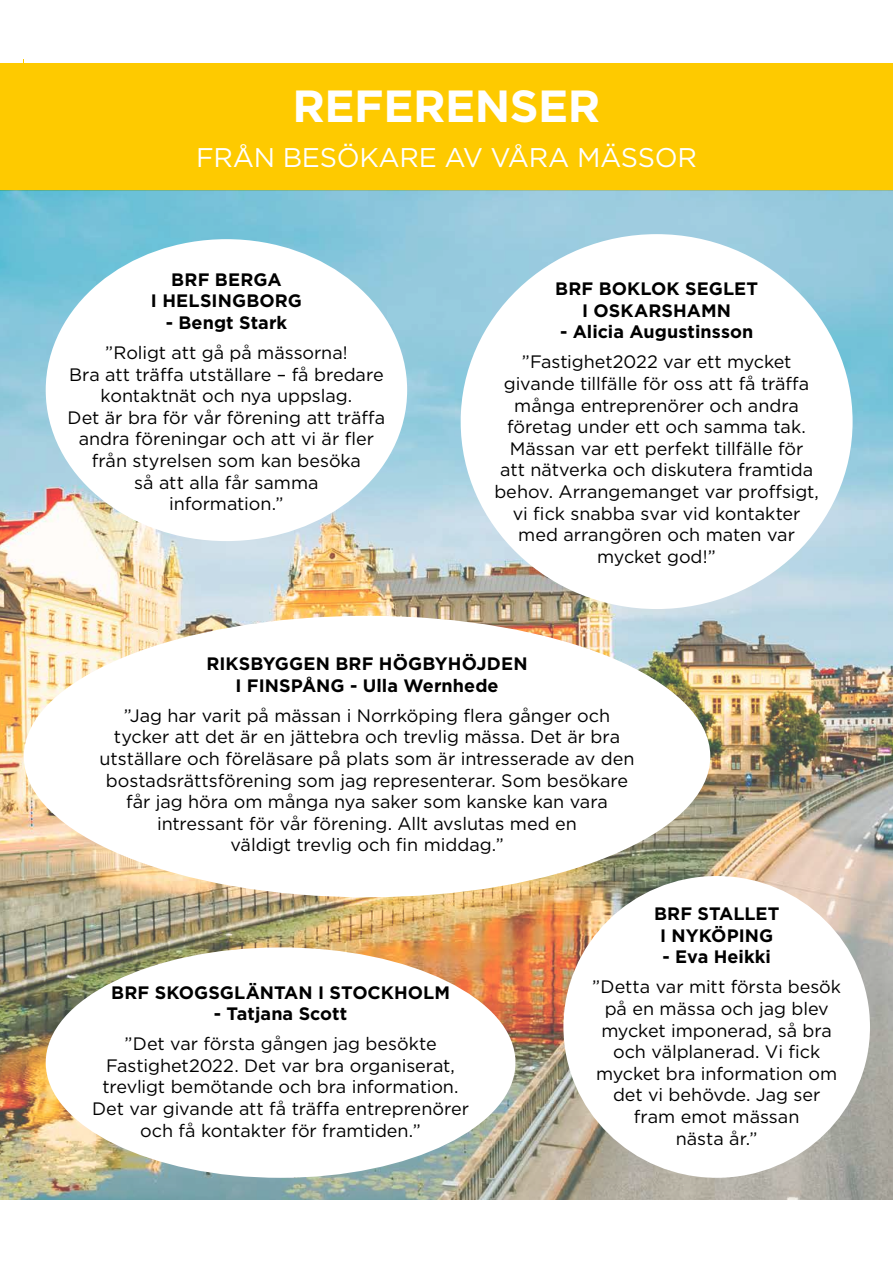
<style>
.page{position:relative;width:893px;height:1263px;background:#fff}
.page>*{position:absolute;margin:0;border:0;box-sizing:border-box;transform-origin:0 0}
.t1{font:700 45px "Gotham";letter-spacing:-.01em;color:#fff}
.t2{font:27px "Gotham";letter-spacing:-.01em;color:#fff}
.t3{font:18px/21.6px "Gotham";letter-spacing:-.005em;color:#000;text-align:center}
.t4{font:700 18px/21.6px "Gotham";letter-spacing:.005em;color:#000;text-align:center}
</style>
<div class="page">
<div style="left:0;top:63px;width:893px;height:127px;background:#feca00"></div>
<img style="left:0;top:190px;width:893px;height:1009px">
<div style="left:46px;top:239px;width:361px;height:302px;background:#fff;border-radius:50%"></div>
<div style="left:563px;top:876px;width:307px;height:302px;background:#fff;border-radius:50%"></div>
<div style="left:24px;top:616px;width:686px;height:281px;background:#fff;border-radius:50%"></div>
<div style="left:461px;top:234px;width:392px;height:375px;background:#fff;border-radius:50%"></div>
<div style="left:46px;top:947px;width:469px;height:231px;background:#fff;border-radius:50%"></div>
<h1 class="t1" style="left:292px;top:76px;width:310px">REFERENSER</h1>
<h2 class="t2" style="left:196px;top:140px;width:502px">FRÅN BESÖKARE AV VÅRA MÄSSOR</h2>
<p class="t4" style="left:151px;top:268px;width:153px">BRF BERGA<br>I HELSINGBORG</p>
<p class="t4" style="left:166px;top:311px;width:123px">- Bengt Stark</p>
<p class="t3" style="left:68px;top:341px;width:319px">”Roligt att gå på mässorna!<br>Bra att träffa utställare – få bredare kontaktnät och nya uppslag.<br>Det är bra för vår förening att träffa andra föreningar och att vi är fler från styrelsen som kan besöka<br>så att alla får samma<br>information.”</p>
<p class="t4" style="left:555px;top:278px;width:204px">BRF BOKLOK SEGLET<br>I OSKARSHAMN</p>
<p class="t4" style="left:560px;top:321px;width:195px">- Alicia Augustinsson</p>
<p class="t3" style="left:494px;top:351px;width:326px">”Fastighet2022 var ett mycket givande tillfälle för oss att få träffa många entreprenörer och andra företag under ett och samma tak.<br>Mässan var ett perfekt tillfälle för<br>att nätverka och diskutera framtida behov. Arrangemanget var proffsigt, vi fick snabba svar vid kontakter med arrangören och maten var mycket god!”</p>
<p class="t4" style="left:206px;top:653px;width:323px">RIKSBYGGEN BRF HÖGBYHÖJDEN<br>I FINSPÅNG - Ulla Wernhede</p>
<p class="t3" style="left:100px;top:704px;width:536px">”Jag har varit på mässan i Norrköping flera gånger och tycker att det är en jättebra och trevlig mässa. Det är bra utställare och föreläsare på plats som är intresserade av den bostadsrättsförening som jag representerar. Som besökare får jag höra om många nya saker som kanske kan vara intressant för vår förening. Allt avslutas med en<br>väldigt trevlig och fin middag.”</p>
<p class="t4" style="left:111px;top:981px;width:340px">BRF SKOGSGLÄNTAN I STOCKHOLM</p>
<p class="t4" style="left:214px;top:1003px;width:135px">- Tatjana Scott</p>
<p class="t3" style="left:92px;top:1033px;width:378px">”Det var första gången jag besökte Fastighet2022. Det var bra organiserat, trevligt bemötande och bra information.<br>Det var givande att få träffa entreprenörer och få kontakter för framtiden.”</p>
<p class="t4" style="left:654px;top:903px;width:127px">BRF STALLET<br>I NYKÖPING</p>
<p class="t4" style="left:662px;top:946px;width:110px">- Eva Heikki</p>
<p class="t3" style="left:592px;top:976px;width:250px">”Detta var mitt första besök på en mässa och jag blev mycket imponerad, så bra och välplanerad. Vi fick mycket bra information om det vi behövde. Jag ser fram emot mässan<br>nästa år.”</p>
</div>
